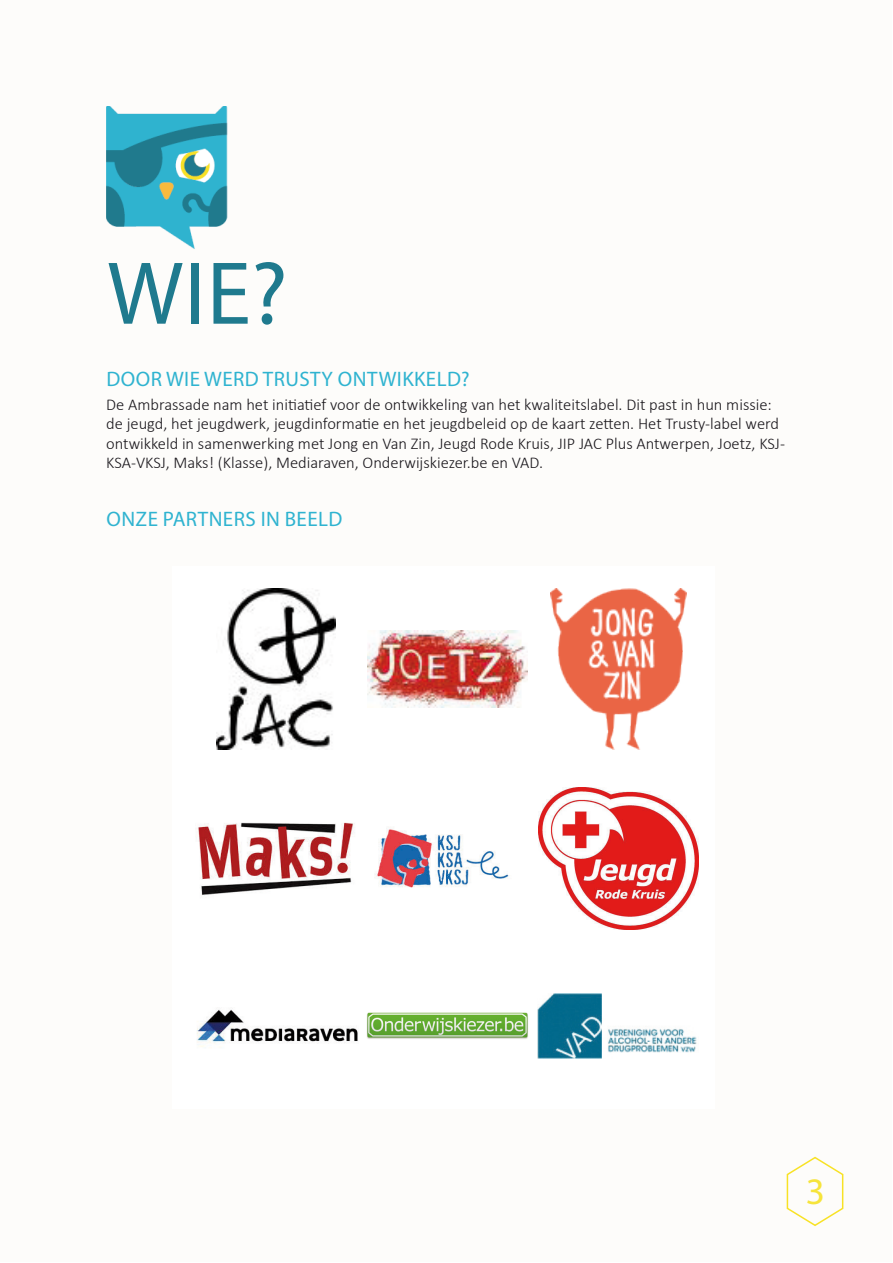
<style>
.page{position:relative;width:893px;height:1263px;background:#fff}
.page>*{position:absolute;margin:0;border:0;box-sizing:border-box;transform-origin:0 0}
.TITEL_1{font:90px "Myriad Pro";color:#1f7a8e}
.Blokje_tekst{font:37.5px "Myriad Pro";color:#f6e43b}
.TITEL_2{font:21px "Myriad Pro";letter-spacing:.02em;color:#2fb3d0}
.BODY{font:300 16.5px/19.5px "Calibri";color:#1a171c}
</style>
<div class="page">
<div style="left:1px;top:1px;width:891px;height:1261px;background:#fdfcfa"></div>
<img style="left:106px;top:106px;width:122px;height:143px">
<svg style="left:786px;top:1156px;width:58px;height:71px"></svg>
<div style="left:172px;top:566px;width:542px;height:543px;background:#fff"></div>
<img style="left:217px;top:589px;width:118px;height:160px">
<img style="left:368px;top:631px;width:160px;height:76px">
<img style="left:550px;top:589px;width:136px;height:160px">
<img style="left:375px;top:826px;width:134px;height:62px">
<img style="left:198px;top:822px;width:157px;height:74px">
<img style="left:197px;top:1009px;width:161px;height:38px">
<img style="left:367px;top:1012px;width:161px;height:27px">
<img style="left:537px;top:993px;width:160px;height:65px">
<img style="left:538px;top:787px;width:160px;height:142px">
<p class="TITEL_1" style="left:107px;top:238px;width:182px">WIE?</p>
<p class="TITEL_2" style="left:107px;top:366px;width:365px">DOOR WIE WERD TRUSTY ONTWIKKELD?</p>
<p class="BODY" style="left:106px;top:394px;width:680px">De Ambrassade nam het initiatief voor de ontwikkeling van het kwaliteitslabel. Dit past in hun missie: de jeugd, het jeugdwerk, jeugdinformatie en het jeugdbeleid op de kaart zetten. Het Trusty-label werd ontwikkeld in samenwerking met Jong en Van Zin, Jeugd Rode Kruis, JIP JAC Plus Antwerpen, Joetz, KSJ-KSA-VKSJ, Maks! (Klasse), Mediaraven, Onderwijskiezer.be en VAD.</p>
<p class="TITEL_2" style="left:107px;top:506px;width:237px">ONZE PARTNERS IN BEELD</p>
<p class="Blokje_tekst" style="left:806px;top:1168px;width:21px">3</p>
</div>
